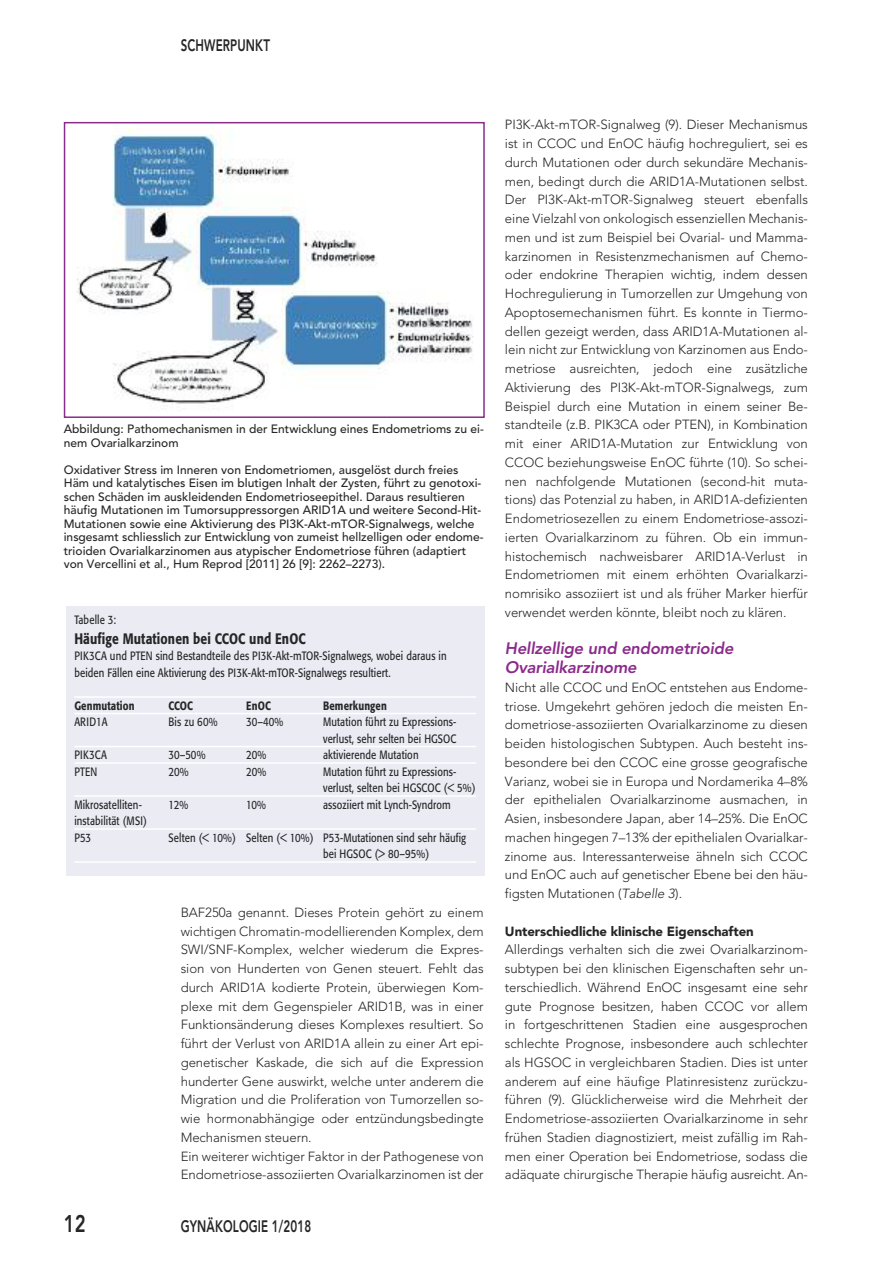
<style>
.page{position:relative;width:893px;height:1263px;background:#fff}
.page>*{position:absolute;margin:0;border:0;box-sizing:border-box;transform-origin:0 0}
.t1{font:800 24px "Avenir";color:#272627;scale:.77 1}
.t2{font:italic 800 16.5px/18.8px "Avenir";letter-spacing:-.01em;color:#8b2b8b}
.t3{font:800 16.5px "Avenir";letter-spacing:.01em;color:#272627;scale:.7 1}
.t4{font:500 15px "Formata";letter-spacing:.01em;color:#272627;scale:.8 1}
.t5{font:300 13.2px/18.8px "Avenir";letter-spacing:-.005em;color:#272627;text-align:justify}
.t6{font:900 13.2px "Avenir";letter-spacing:-.005em;color:#272627}
.t7{font:500 12px/13.5px "Avenir";color:#272627}
.t8{font:12px/16.5px "Formata";letter-spacing:.01em;color:#272627;scale:.8 1}
.t9{font:500 12px "Formata";letter-spacing:.01em;color:#272627;scale:.8 1}
.s1{font-style:italic}
</style>
<div class="page">
<img style="left:77px;top:128px;width:397px;height:281px">
<div style="left:64px;top:122px;width:421px;height:296px;border:2px solid #8b2b8b"></div>
<div style="left:66px;top:606px;width:419px;height:270px;background:#ebebf4"></div>
<hr style="left:74px;top:696px;width:402px;height:2px;background:#fff">
<hr style="left:74px;top:713px;width:402px;height:1px;background:#fff">
<hr style="left:74px;top:746px;width:402px;height:1px;background:#fff">
<hr style="left:74px;top:762px;width:402px;height:2px;background:#fff">
<hr style="left:74px;top:795px;width:402px;height:2px;background:#fff">
<hr style="left:74px;top:828px;width:402px;height:2px;background:#fff">
<hr style="left:74px;top:861px;width:402px;height:2px;background:#fff">
<p class="t3" style="left:181px;top:30px;width:129px">SCHWERPUNKT</p>
<p class="t7" style="left:64px;top:421px;width:422px">Abbildung: Pathomechanismen in der Entwicklung eines Endometrioms zu ei&shy;nem Ovarialkarzinom</p>
<p class="t7" style="left:64px;top:462px;width:421px">Oxidativer Stress im Inneren von Endometriomen, ausgelöst durch freies Häm und katalytisches Eisen im blutigen Inhalt der Zysten, führt zu genotoxi&shy;schen Schäden im auskleidenden Endometrioseepithel. Daraus resultieren häufig Mutationen im Tumorsuppressorgen ARID1A und weitere Second-Hit-Mutationen sowie eine Aktivierung des PI3K-Akt-mTOR-Signalwegs, welche insgesamt schliesslich zur Entwicklung von zumeist hellzelligen oder endome&shy;trioiden Ovarialkarzinomen aus atypischer Endometriose führen (adaptiert von Vercellini et al., Hum Reprod [2011] 26 [9]: 2262–2273).</p>
<p class="t8" style="left:74px;top:613px;width:54px">Tabelle 3:</p>
<p class="t4" style="left:74px;top:632px;width:291px">Häufige Mutationen bei CCOC und EnOC</p>
<p class="t8" style="left:74px;top:649px;width:467px">PIK3CA und PTEN sind Bestandteile des PI3K-Akt-mTOR-Signalwegs, wobei daraus in beiden Fällen eine Aktivierung des PI3K-Akt-mTOR-Signalwegs resultiert.</p>
<p class="t9" style="left:74px;top:700px;width:77px">Genmutation</p>
<p class="t9" style="left:169px;top:700px;width:32px">CCOC</p>
<p class="t9" style="left:246px;top:700px;width:32px">EnOC</p>
<p class="t9" style="left:323px;top:700px;width:81px">Bemerkungen</p>
<p class="t8" style="left:74px;top:715px;width:43px">ARID1A</p>
<p class="t8" style="left:169px;top:715px;width:63px">Bis zu 60%</p>
<p class="t8" style="left:246px;top:715px;width:48px">30–40%</p>
<p class="t8" style="left:323px;top:715px;width:168px">Mutation führt zu Expressions&shy;verlust, sehr selten bei HGSOC</p>
<p class="t8" style="left:74px;top:748px;width:42px">PIK3CA</p>
<p class="t8" style="left:169px;top:748px;width:48px">30–50%</p>
<p class="t8" style="left:246px;top:748px;width:27px">20%</p>
<p class="t8" style="left:323px;top:748px;width:121px">aktivierende Mutation</p>
<p class="t8" style="left:74px;top:764px;width:30px">PTEN</p>
<p class="t8" style="left:169px;top:764px;width:27px">20%</p>
<p class="t8" style="left:246px;top:764px;width:27px">20%</p>
<p class="t8" style="left:323px;top:764px;width:192px">Mutation führt zu Expressions&shy;verlust, selten bei HGSCOC (&lt; 5%)</p>
<p class="t8" style="left:74px;top:797px;width:86px">Mikrosatelliten-</p>
<p class="t8" style="left:169px;top:797px;width:26px">12%</p>
<p class="t8" style="left:246px;top:797px;width:26px">10%</p>
<p class="t8" style="left:323px;top:797px;width:161px">assoziiert mit Lynch-Syndrom</p>
<p class="t8" style="left:74px;top:814px;width:92px">instabilität (MSI)<br>P53</p>
<p class="t8" style="left:323px;top:830px;width:180px;text-indent:-155px">Selten (&lt; 10%) Selten (&lt; 10%) P53-Mutationen sind sehr häufig bei HGSOC (&gt; 80–95%)</p>
<p class="t5" style="left:181px;top:903px;width:304px;text-align:left">BAF250a genannt. Dieses Protein gehört zu einem wichtigen Chromatin-modellierenden Komplex, dem SWI/SNF-Komplex, welcher wiederum die Expres&shy;sion von Hunderten von Genen steuert. Fehlt das durch ARID1A kodierte Protein, überwiegen Kom&shy;plexe mit dem Gegenspieler ARID1B, was in einer Funktionsänderung dieses Komplexes resultiert. So führt der Verlust von ARID1A allein zu einer Art epi&shy;genetischer Kaskade, die sich auf die Expression hunderter Gene auswirkt, welche unter anderem die Migration und die Proliferation von Tumorzellen so&shy;wie hormonabhängige oder entzündungsbedingte Mechanismen steuern.<br>Ein weiterer wichtiger Faktor in der Pathogenese von Endometriose-assoziierten Ovarialkarzinomen ist der</p>
<h1 class="t1" style="left:64px;top:1201px;width:30px">12</h1>
<p class="t3" style="left:181px;top:1211px;width:188px">GYNÄKOLOGIE 1/2018</p>
<p class="t5" style="left:505px;top:115px;width:304px">PI3K-Akt-mTOR-Signalweg (9). Dieser Mechanismus ist in CCOC und EnOC häufig hochreguliert, sei es durch Mutationen oder durch sekundäre Mechanis&shy;men, bedingt durch die ARID1A-Mutationen selbst.<br>Der PI3K-Akt-mTOR-Signalweg steuert ebenfalls eine Vielzahl von onkologisch essenziellen Mechanis&shy;men und ist zum Beispiel bei Ovarial- und Mamma&shy;karzinomen in Resistenzmechanismen auf Chemo&shy;oder endokrine Therapien wichtig, indem dessen Hochregulierung in Tumorzellen zur Umgehung von Apoptosemechanismen führt. Es konnte in Tiermo&shy;dellen gezeigt werden, dass ARID1A-Mutationen al&shy;lein nicht zur Entwicklung von Karzinomen aus Endo&shy;metriose ausreichten, jedoch eine zusätzliche Aktivierung des PI3K-Akt-mTOR-Signalwegs, zum Beispiel durch eine Mutation in einem seiner Be&shy;standteile (z.B. PIK3CA oder PTEN), in Kombination mit einer ARID1A-Mutation zur Entwicklung von CCOC beziehungsweise EnOC führte (10). So schei&shy;nen nachfolgende Mutationen (second-hit muta&shy;tions) das Potenzial zu haben, in ARID1A-defizienten Endometriosezellen zu einem Endometriose-assozi&shy;ierten Ovarialkarzinom zu führen. Ob ein immun&shy;histochemisch nachweisbarer ARID1A-Verlust in Endometriomen mit einem erhöhten Ovarialkarzi&shy;nomrisiko assoziiert ist und als früher Marker hierfür verwendet werden könnte, bleibt noch zu klären.</p>
<p class="t2" style="left:505px;top:639px;width:230px">Hellzellige und endometrioide<br>Ovarialkarzinome</p>
<p class="t5" style="left:505px;top:678px;width:304px">Nicht alle CCOC und EnOC entstehen aus Endome&shy;triose. Umgekehrt gehören jedoch die meisten En&shy;dometriose-assoziierten Ovarialkarzinome zu diesen beiden histologischen Subtypen. Auch besteht ins&shy;besondere bei den CCOC eine grosse geografische Varianz, wobei sie in Europa und Nordamerika 4–8% der epithelialen Ovarialkarzinome ausmachen, in Asien, insbesondere Japan, aber 14–25%. Die EnOC machen hingegen 7–13% der epithelialen Ovarialkar&shy;zinome aus. Interessanterweise ähneln sich CCOC und EnOC auch auf genetischer Ebene bei den häu&shy;figsten Mutationen (<span class="s1">Tabelle 3</span>).</p>
<p class="t6" style="left:505px;top:920px;width:250px">Unterschiedliche klinische Eigenschaften</p>
<p class="t5" style="left:505px;top:940px;width:304px">Allerdings verhalten sich die zwei Ovarialkarzinom&shy;subtypen bei den klinischen Eigenschaften sehr un&shy;terschiedlich. Während EnOC insgesamt eine sehr gute Prognose besitzen, haben CCOC vor allem in fortgeschrittenen Stadien eine ausgesprochen schlechte Prognose, insbesondere auch schlechter als HGSOC in vergleichbaren Stadien. Dies ist unter anderem auf eine häufige Platinresistenz zurückzu&shy;führen (9). Glücklicherweise wird die Mehrheit der Endometriose-assoziierten Ovarialkarzinome in sehr frühen Stadien diagnostiziert, meist zufällig im Rah&shy;men einer Operation bei Endometriose, sodass die adäquate chirurgische Therapie häufig ausreicht. An-</p>
</div>
